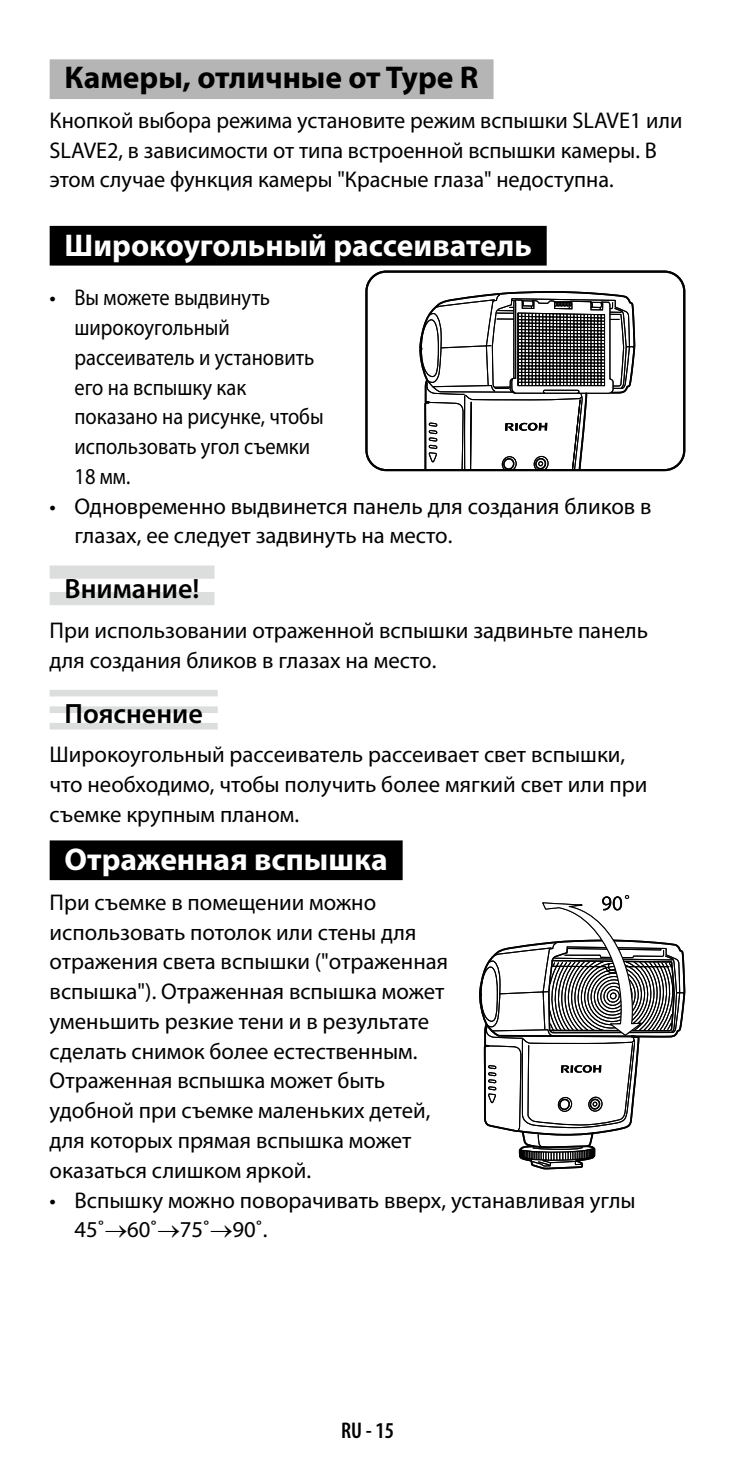
<style>
.page{position:relative;width:735px;height:1469px;background:#fff}
.page>*{position:absolute;margin:0;border:0;box-sizing:border-box;transform-origin:0 0}
.t1{font:700 31.5px "Myriad Pro";color:#fff}
.t2{font:700 31.5px "Myriad Pro";color:#000}
.t3{font:600 28px "Myriad Pro";color:#000}
.t4{font:22.75px/29.8px "Myriad Pro";color:#000}
.t5{font:22.75px/29.8px "Myriad Pro";color:#000;scale:.9 1}
.t6{font:600 condensed 22.75px "Myriad Pro";color:#000}
</style>
<div class="page">
<div style="left:50px;top:59px;width:443px;height:40px;background:#b5b5b6"></div>
<div style="left:50px;top:226px;width:496px;height:39px;background:#000"></div>
<div style="left:50px;top:565px;width:164px;height:13px;background:#dcdddd"></div>
<div style="left:50px;top:592px;width:164px;height:13px;background:#dcdddd"></div>
<div style="left:50px;top:690px;width:168px;height:6px;background:#dcdddd"></div>
<div style="left:50px;top:706px;width:168px;height:7px;background:#dcdddd"></div>
<div style="left:50px;top:723px;width:168px;height:6px;background:#dcdddd"></div>
<div style="left:50px;top:840px;width:352px;height:40px;background:#000"></div>
<div style="left:365px;top:270px;width:320px;height:201px;border:2px solid #000;border-radius:20px"></div>
<svg style="left:418px;top:291px;width:217px;height:179px"></svg>
<svg style="left:480px;top:895px;width:204px;height:272px"></svg>
<h1 class="t2" style="left:64px;top:57px;width:415px">Камеры, отличные от Type R</h1>
<p class="t4" style="left:50px;top:105px;width:633px">Кнопкой выбора режима установите режим вспышки SLAVE1 или<br>SLAVE2, в зависимости от типа встроенной вспышки камеры. В этом случае функция камеры "Красные глаза" недоступна.</p>
<h1 class="t1" style="left:64px;top:224px;width:468px">Широкоугольный рассеиватель</h1>
<p class="t5" style="left:74px;top:282px;width:642px">Вы можете выдвинуть<br>широкоугольный<br>рассеиватель и установить<br>его на вспышку как<br>показано на рисунке, чтобы<br>использовать угол съемки<br>18 мм.<br>Одновременно выдвинется панель для создания бликов в глазах, ее следует задвинуть на место.</p>
<p class="t3" style="left:64px;top:571px;width:136px">Внимание!</p>
<p class="t4" style="left:50px;top:615px;width:599px">При использовании отраженной вспышки задвиньте панель для создания бликов в глазах на место.</p>
<p class="t3" style="left:64px;top:695px;width:140px">Пояснение</p>
<p class="t4" style="left:50px;top:739px;width:599px">Широкоугольный рассеиватель рассеивает свет вспышки, что необходимо, чтобы получить более мягкий свет или при съемке крупным планом.</p>
<h1 class="t1" style="left:64px;top:839px;width:324px">Отраженная вспышка</h1>
<p class="t4" style="left:50px;top:887px;width:400px">При съемке в помещении можно использовать потолок или стены для отражения света вспышки ("отраженная вспышка"). Отраженная вспышка может уменьшить резкие тени и в результате сделать снимок более естественным.<br>Отраженная вспышка может быть удобной при съемке маленьких детей, для которых прямая вспышка может оказаться слишком яркой.</p>
<p class="t4" style="left:74px;top:1184px;width:562px">Вспышку можно поворачивать вверх, устанавливая углы<br>45˚→60˚→75˚→90˚.</p>
<p class="t4" style="left:50px;top:282px;width:8px">•</p>
<p class="t4" style="left:50px;top:491px;width:8px">•</p>
<p class="t4" style="left:50px;top:1184px;width:8px">•</p>
<p class="t6" style="left:341px;top:1416px;width:44px">RU - 15</p>
</div>
